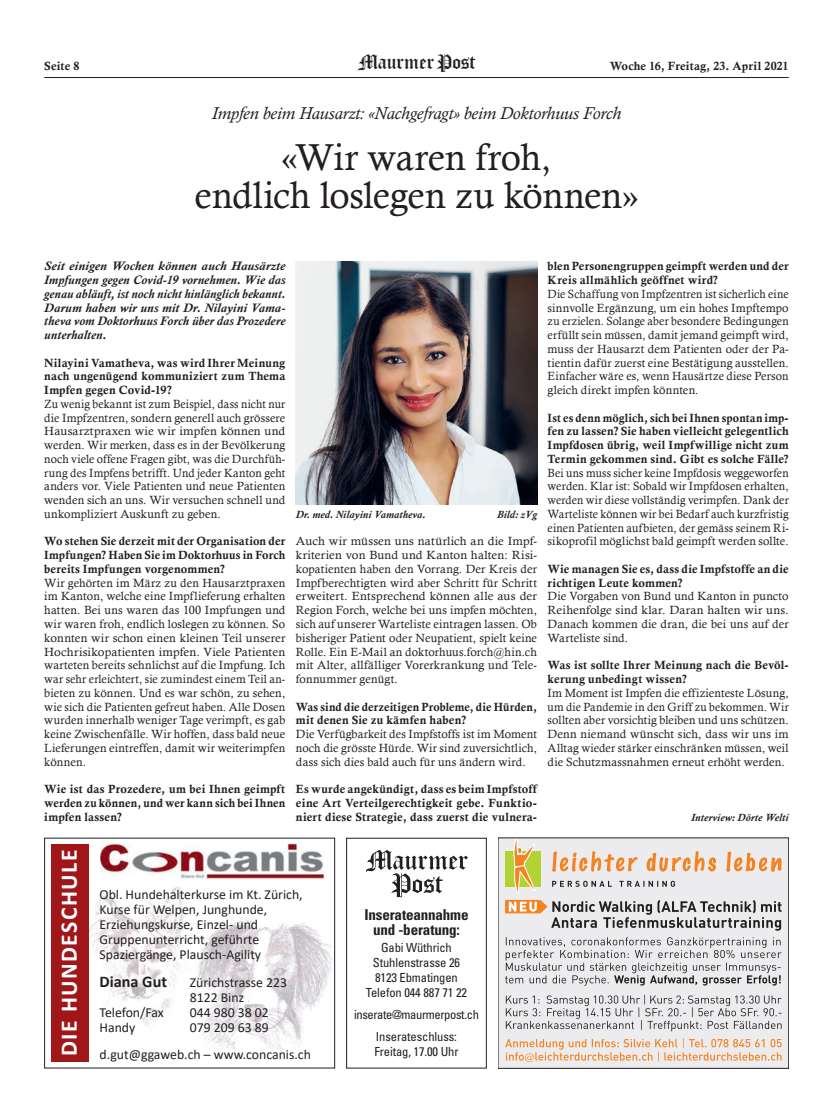
<style>
.page{position:relative;width:833px;height:1117px;background:#fff}
.page>*{position:absolute;margin:0;border:0;box-sizing:border-box;transform-origin:0 0}
.t1{font:37.5px/37.5px "Calisto";letter-spacing:-.005em;color:#231f20;text-align:center}
.t2{font:700 23.75px "Calibri";letter-spacing:.06em;color:#fff}
.t3{font:22.38px "Old London";color:#231f20}
.t4{font:italic 17.5px "Calisto";color:#231f20}
.t5{font:700 16.25px "Calibri";color:#231f20}
.t6{font:700 condensed 15px/15px "Univers LT Std";letter-spacing:-.01em;color:#231f20;text-align:center}
.t7{font:13.75px/15px "Calibri";color:#231f20}
.t8{font:italic 700 12.5px/13.8px "Calisto";letter-spacing:.005em;color:#231f20;text-align:justify;scale:1.05 1}
.t9{font:condensed 12.5px/15px "Univers LT Std";letter-spacing:-.01em;color:#231f20;text-align:center}
.t10{font:condensed 12.5px/22.1px "Univers LT Std";letter-spacing:-.03em;color:#231f20;text-align:center}
.t11{font:11.88px/13.8px "Calisto";letter-spacing:.015em;color:#231f20;text-align:justify}
.t12{font:11.88px/13.8px "Calisto";letter-spacing:.015em;color:#231f20;text-align:justify;scale:.96 1}
.t13{font:11.88px/13.8px "Calis MT Bol";letter-spacing:.015em;color:#231f20;text-align:justify}
.t14{font:11.88px/13.8px "Calisto";letter-spacing:.015em;color:#231f20;text-align:justify;scale:1.05 1}
.t15{font:italic 700 10.62px "Calisto";color:#231f20}
</style>
<div class="page">
<hr style="left:44px;top:77px;width:744px;height:1px;background:#231f20">
<img style="left:296px;top:261px;width:241px;height:243px">
<img style="left:89px;top:887px;width:244px;height:165px">
<img style="left:101px;top:843px;width:224px;height:36px">
<div style="left:51px;top:844px;width:38px;height:217px;background:#a01619"></div>
<div style="left:44px;top:837px;width:291px;height:231px;border:1px solid #231f20"></div>
<svg style="left:366px;top:850px;width:102px;height:46px"></svg>
<div style="left:346px;top:837px;width:140px;height:231px;border:1px solid #231f20"></div>
<div style="left:498px;top:837px;width:290px;height:231px;background:#ececee"></div>
<div style="left:505px;top:851px;width:35px;height:35px;background:#b3d234"></div>
<svg style="left:513px;top:839px;width:23px;height:53px"></svg>
<svg style="left:552px;top:851px;width:85px;height:20px"></svg>
<svg style="left:726px;top:851px;width:55px;height:20px"></svg>
<svg style="left:646px;top:851px;width:70px;height:20px"></svg>
<svg style="left:552px;top:880px;width:123px;height:6px"></svg>
<svg style="left:505px;top:899px;width:276px;height:31px"></svg>
<svg style="left:505px;top:937px;width:276px;height:48px"></svg>
<svg style="left:506px;top:994px;width:275px;height:37px"></svg>
<svg style="left:505px;top:1038px;width:276px;height:23px"></svg>
<p class="t13" style="left:44px;top:59px;width:37px">Seite 8</p>
<h3 class="t3" style="left:359px;top:49px;width:118px">Maurmer Post</h3>
<p class="t13" style="left:610px;top:59px;width:180px">Woche 16, Freitag, 23. April 2021</p>
<h3 class="t4" style="left:212px;top:103px;width:411px">Impfen beim Hausarzt: «Nachgefragt» beim Doktorhuus Forch</h3>
<h1 class="t1" style="left:195px;top:138px;width:445px">«Wir waren froh,<br>endlich loslegen zu können»</h1>
<p class="t8" style="left:44px;top:259px;width:231px">Seit einigen Wochen können auch Hausärzte Impfungen gegen Covid-19 vornehmen. Wie das genau abläuft, ist noch nicht hinlänglich bekannt.<br>Darum haben wir uns mit Dr. Nilayini Vama&shy;theva vom Doktorhuus Forch über das Prozedere unterhalten.</p>
<p class="t13" style="left:44px;top:355px;width:242px">Nilayini Vamatheva, was wird Ihrer Meinung nach ungenügend kommuniziert zum Thema Impfen gegen Covid-19?</p>
<p class="t12" style="left:44px;top:396px;width:253px">Zu wenig bekannt ist zum Beispiel, dass nicht nur die Impfzentren, sondern generell auch grössere Hausarztpraxen wie wir impfen können und werden. Wir merken, dass es in der Bevölkerung noch viele offene Fragen gibt, was die Durchfüh&shy;rung des Impfens betrifft. Und jeder Kanton geht anders vor. Viele Patienten und neue Patienten wenden sich an uns. Wir versuchen schnell und unkompliziert Auskunft zu geben.</p>
<p class="t13" style="left:44px;top:534px;width:242px">Wo stehen Sie derzeit mit der Organisation der Impfungen? Haben Sie im Doktorhuus in Forch bereits Impfungen vorgenommen?</p>
<p class="t11" style="left:44px;top:575px;width:242px">Wir gehörten im März zu den Hausarztpraxen im Kanton, welche eine Impflieferung erhalten hatten. Bei uns waren das 100 Impfungen und wir waren froh, endlich loslegen zu können. So konnten wir schon einen kleinen Teil unserer Hochrisikopatienten impfen. Viele Patienten warteten bereits sehnlichst auf die Impfung. Ich war sehr erleichtert, sie zumindest einem Teil an&shy;bieten zu können. Und es war schön, zu sehen, wie sich die Patienten gefreut haben. Alle Dosen wurden innerhalb weniger Tage verimpft, es gab keine Zwischenfälle. Wir hoffen, dass bald neue Lieferungen eintreffen, damit wir weiterimpfen können.</p>
<p class="t13" style="left:44px;top:782px;width:242px">Wie ist das Prozedere, um bei Ihnen geimpft werden zu können, und wer kann sich bei Ihnen impfen lassen?</p>
<p class="t15" style="left:296px;top:508px;width:131px">Dr. med. Nilayini Vamatheva.</p>
<p class="t15" style="left:497px;top:508px;width:41px">Bild: zVg</p>
<p class="t14" style="left:296px;top:534px;width:231px">Auch wir müssen uns natürlich an die Impf&shy;kriterien von Bund und Kanton halten: Risi&shy;kopatienten haben den Vorrang. Der Kreis der Impfberechtigten wird aber Schritt für Schritt erweitert. Entsprechend können alle aus der Region Forch, welche bei uns impfen möchten, sich auf unserer Warteliste eintragen lassen. Ob bisheriger Patient oder Neupatient, spielt keine Rolle. Ein E-Mail an doktorhuus.forch@hin.ch mit Alter, allfälliger Vorerkrankung und Tele&shy;fonnummer genügt.</p>
<p class="t13" style="left:296px;top:699px;width:242px">Was sind die derzeitigen Probleme, die Hürden, mit denen Sie zu kämfen haben?</p>
<p class="t11" style="left:296px;top:726px;width:242px">Die Verfügbarkeit des Impfstoffs ist im Moment noch die grösste Hürde. Wir sind zuversichtlich, dass sich dies bald auch für uns ändern wird.</p>
<p class="t13" style="left:296px;top:782px;width:242px">Es wurde angekündigt, dass es beim Impfstoff eine Art Verteilgerechtigkeit gebe. Funktio&shy;niert diese Strategie, dass zuerst die vulnera-</p>
<p class="t13" style="left:547px;top:259px;width:242px">blen Personengruppen geimpft werden und der<br>Kreis allmählich geöffnet wird?</p>
<p class="t12" style="left:547px;top:286px;width:253px">Die Schaffung von Impfzentren ist sicherlich eine sinnvolle Ergänzung, um ein hohes Impftempo zu erzielen. Solange aber besondere Bedingungen erfüllt sein müssen, damit jemand geimpft wird, muss der Hausarzt dem Patienten oder der Pa&shy;tientin dafür zuerst eine Bestätigung ausstellen.<br>Einfacher wäre es, wenn Hausärtze diese Person gleich direkt impfen könnten.</p>
<p class="t13" style="left:547px;top:410px;width:242px">Ist es denn möglich, sich bei Ihnen spontan imp&shy;fen zu lassen? Sie haben vielleicht gelegentlich Impfdosen übrig, weil Impfwillige nicht zum Termin gekommen sind. Gibt es solche Fälle?</p>
<p class="t12" style="left:547px;top:465px;width:253px">Bei uns muss sicher keine Impfdosis weggeworfen werden. Klar ist: Sobald wir Impfdosen erhalten, werden wir diese vollständig verimpfen. Dank der Warteliste können wir bei Bedarf auch kurzfristig einen Patienten aufbieten, der gemäss seinem Ri&shy;sikoprofil möglichst bald geimpft werden sollte.</p>
<p class="t13" style="left:547px;top:562px;width:242px">Wie managen Sie es, dass die Impfstoffe an die richtigen Leute kommen?</p>
<p class="t11" style="left:547px;top:589px;width:242px">Die Vorgaben von Bund und Kanton in puncto Reihenfolge sind klar. Daran halten wir uns.<br>Danach kommen die dran, die bei uns auf der Warteliste sind.</p>
<p class="t13" style="left:547px;top:658px;width:242px">Was ist sollte Ihrer Meinung nach die Bevöl&shy;kerung unbedingt wissen?</p>
<p class="t11" style="left:547px;top:685px;width:242px">Im Moment ist Impfen die effizienteste Lösung, um die Pandemie in den Griff zu bekommen. Wir sollten aber vorsichtig bleiben und uns schützen.<br>Denn niemand wünscht sich, dass wir uns im Alltag wieder stärker einschränken müssen, weil die Schutzmassnahmen erneut erhöht werden.</p>
<p class="t15" style="left:691px;top:810px;width:99px">Interview: Dörte Welti</p>
<h2 class="t2" style="left:52px;top:1056px;width:208px;rotate:-90deg">DIE HUNDESCHULE</h2>
<p class="t7" style="left:100px;top:886px;width:205px">Obl. Hundehalterkurse im Kt. Zürich,<br>Kurse für Welpen, Junghunde,<br>Erziehungskurse, Einzel- und<br>Gruppenunterricht, geführte<br>Spaziergänge, Plausch-Agility</p>
<h3 class="t5" style="left:100px;top:969px;width:69px">Diana Gut</h3>
<p class="t7" style="left:190px;top:973px;width:99px">Zürichstrasse 223<br>8122 Binz</p>
<p class="t7" style="left:100px;top:1003px;width:66px">Telefon/Fax</p>
<p class="t7" style="left:190px;top:1003px;width:81px">044 980 38 02</p>
<p class="t7" style="left:100px;top:1018px;width:37px">Handy</p>
<p class="t7" style="left:100px;top:1012px;width:213px;line-height:27.5px;text-indent:90px">079 209 63 89 d.gut@ggaweb.ch – www.concanis.ch</p>
<p class="t6" style="left:364px;top:906px;width:106px">Inserateannahme und -beratung:</p>
<p class="t9" style="left:366px;top:939px;width:102px">Gabi Wüthrich<br>Stuhlenstrasse 26<br>8123 Ebmatingen<br>Telefon 044 887 71 22</p>
<p class="t10" style="left:354px;top:1003px;width:126px">inserate@maurmerpost.ch<br>Inserateschluss:</p>
<p class="t9" style="left:374px;top:1044px;width:86px">Freitag, 17.00 Uhr</p>
</div>
